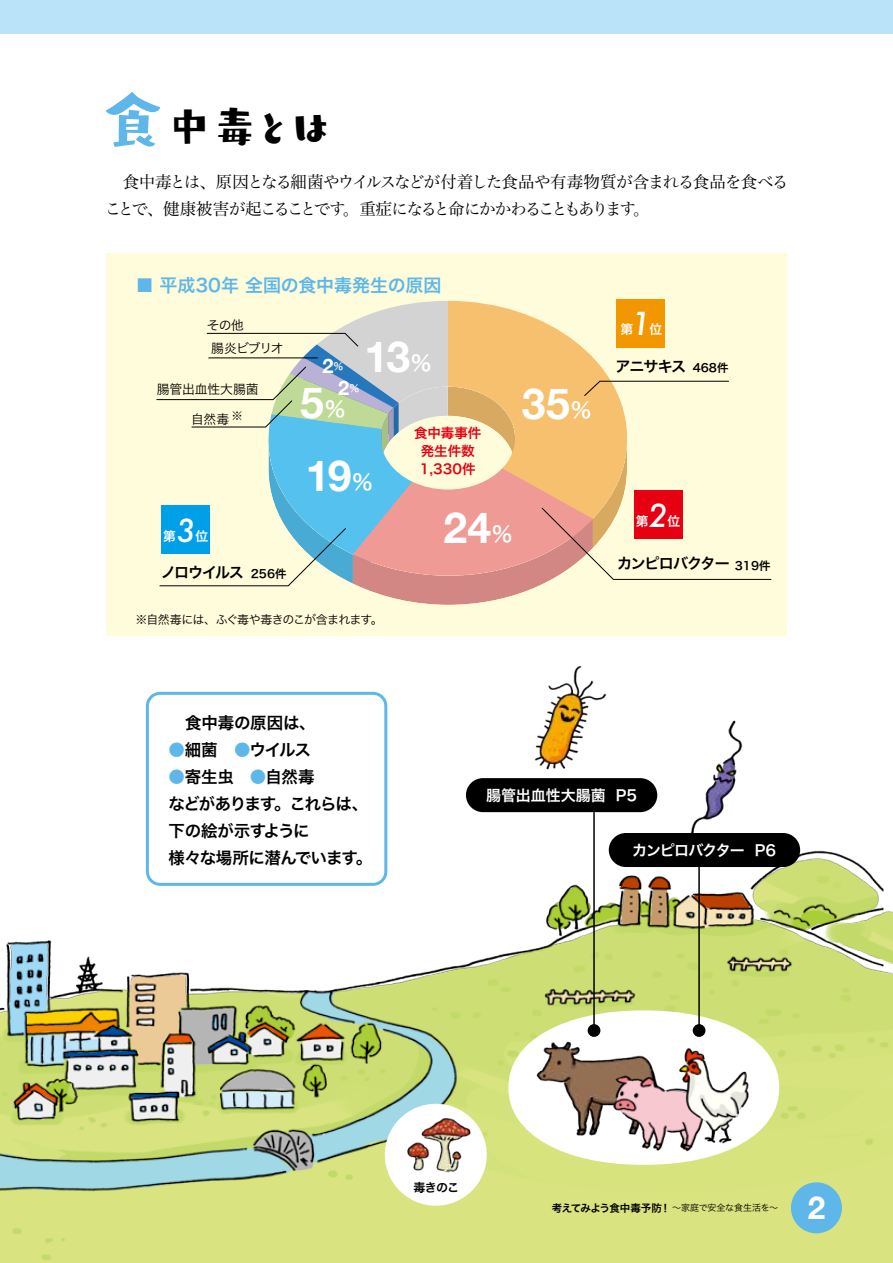
<style>
.page{position:relative;width:893px;height:1263px;background:#fff}
.page>*{position:absolute;margin:0;border:0;box-sizing:border-box;transform-origin:0 0}
.t1{font:45px "Baby Pop Std EB";color:#000}
.t2{font:700 42.75px "Helvetica Neue";letter-spacing:-.02em;color:#fff}
.t3{font:700 31.5px "Helvetica Neue";color:#fff}
.t4{font:italic 500 30.75px "Futura";color:#fff}
.t5{font:700 19.95px "Helvetica Neue";color:#fff}
.t6{font:18px "Hira Kaku Pro W6";color:#5eb7e8}
.t7{font:16.5px/27px "Hira Min Pro W3";letter-spacing:-.085em;color:#000}
.t8{font:16.5px/27px "Hira Kaku Pro W6";letter-spacing:-.035em;color:#000}
.t9{font:16.5px "Hira Kaku Pro W6";letter-spacing:-.01em;color:#000}
.t10{font:15px "Hira Kaku Pro W6";letter-spacing:-.08em;color:#000}
.t11{font:15px "Hira Kaku Pro W6";letter-spacing:-.015em;color:#fff}
.t12{font:15px "Hira Kaku Pro W6";letter-spacing:-.07em;color:#fff}
.t13{font:13.5px/18px "Hira Kaku Pro W6";color:#e60012;text-align:center}
.t14{font:12.9px "Hira Kaku Pro W3";letter-spacing:-.025em;color:#000}
.t15{font:12.9px "Hira Kaku Pro W3";color:#000}
.t16{font:12.9px "Hira Kaku Pro W6";color:#fff}
.t17{font:12px "Hira Kaku Pro W3";letter-spacing:-.07em;color:#000}
.t18{font:12px "Hira Kaku Pro W6";color:#000}
.t19{font:11.4px "Hira Kaku Pro W6";color:#000}
.t20{font:11.4px "Hira Kaku Pro W3";color:#000}
.t21{font:10.5px "Hira Kaku Pro W6";letter-spacing:-.045em;color:#000}
.s1{font-size:67.5px;color:#5eb7e8}
.s2{font-size:11.4px}
.s3{font-family:"Hira Kaku Pro W6";font-weight:400;font-size:10.05px}
.s4{font-family:"Hira Kaku Pro W6";font-weight:400;font-size:21.3px}
.s5{color:#5eb7e8}
.s6{font-family:"Hira Kaku Pro W3";font-size:9px}
</style>
<div class="page">
<div style="left:106px;top:253px;width:681px;height:382px;background:#fffcdb"></div>
<img style="left:0;top:742px;width:893px;height:521px">
<svg style="left:508px;top:1010px;width:272px;height:155px"></svg>
<div style="left:466px;top:778px;width:191px;height:34px;background:#000;border-radius:17px"></div>
<div style="left:147px;top:693px;width:239px;height:191px;background:#fff;border-radius:13px"></div>
<div style="left:146px;top:692px;width:241px;height:194px;border:3px solid #5eb7e8;border-radius:13px"></div>
<div style="left:0;top:0;width:893px;height:34px;background:#bae3f9"></div>
<img style="left:527px;top:1035px;width:147px;height:109px">
<img style="left:518px;top:666px;width:96px;height:113px">
<img style="left:663px;top:720px;width:98px;height:113px">
<img style="left:607px;top:1069px;width:113px;height:89px">
<img style="left:668px;top:1041px;width:96px;height:110px">
<div style="left:385px;top:1104px;width:102px;height:102px;background:#fff;border-radius:50%"></div>
<img style="left:400px;top:1113px;width:77px;height:60px">
<div style="left:588px;top:1024px;width:12px;height:13px;background:#000;border-radius:50%"></div>
<hr style="left:593px;top:812px;width:2px;height:218px;background:#000">
<div style="left:609px;top:833px;width:191px;height:34px;background:#000;border-radius:17px"></div>
<div style="left:693px;top:1024px;width:12px;height:13px;background:#000;border-radius:50%"></div>
<hr style="left:698px;top:867px;width:2px;height:163px;background:#000">
<div style="left:616px;top:299px;width:48px;height:48px;background:#f39700"></div>
<svg style="left:156px;top:301px;width:616px;height:304px"></svg>
<div style="left:791px;top:1182px;width:51px;height:51px;background:#5eb7e8;border-radius:50%"></div>
<h1 class="t1" style="left:99px;top:92px;width:235px"><span class="s1">食</span>中毒とは</h1>
<p class="t7" style="left:105px;top:167px;width:685px">　食中毒とは、原因となる細菌やウイルスなどが付着した食品や有毒物質が含まれる食品を食べることで、健康被害が起こることです。重症になると命にかかわることもあります。</p>
<p class="t6" style="left:136px;top:269px;width:307px">■ 平成30年 全国の食中毒発生の原因</p>
<p class="t14" style="left:207px;top:313px;width:39px">その他</p>
<p class="t14" style="left:211px;top:337px;width:74px">腸炎ビブリオ</p>
<p class="t15" style="left:157px;top:378px;width:103px">腸管出血性大腸菌</p>
<p class="t20" style="left:232px;top:405px;width:13px">※</p>
<p class="t14" style="left:191px;top:408px;width:39px">自然毒</p>
<p class="t16" style="left:163px;top:524px;width:14px">第</p>
<h3 class="t4" style="left:177px;top:509px;width:20px">3</h3>
<p class="t16" style="left:196px;top:524px;width:14px">位</p>
<p class="t10" style="left:161px;top:559px;width:127px">ノロウイルス <span class="s2">256件</span></p>
<p class="t5" style="left:322px;top:350px;width:23px">2<span class="s3">％</span></p>
<p class="t5" style="left:338px;top:372px;width:23px">2<span class="s3">％</span></p>
<h2 class="t2" style="left:300px;top:369px;width:47px">5<span class="s4">％</span></h2>
<h2 class="t2" style="left:364px;top:323px;width:69px">13<span class="s4">％</span></h2>
<h2 class="t2" style="left:306px;top:442px;width:69px">19<span class="s4">％</span></h2>
<p class="t13" style="left:414px;top:423px;width:69px">食中毒事件発生件数<br>1,330件</p>
<h2 class="t2" style="left:443px;top:494px;width:71px">24<span class="s4">％</span></h2>
<h2 class="t2" style="left:522px;top:370px;width:72px">35<span class="s4">％</span></h2>
<p class="t17" style="left:136px;top:608px;width:249px">※自然毒には、ふぐ毒や毒きのこが含まれます。</p>
<p class="t16" style="left:620px;top:318px;width:14px">第</p>
<h3 class="t4" style="left:632px;top:303px;width:20px">1</h3>
<p class="t16" style="left:649px;top:318px;width:14px">位</p>
<p class="t10" style="left:615px;top:353px;width:115px">アニサキス <span class="s2">468件</span></p>
<p class="t16" style="left:636px;top:510px;width:14px">第</p>
<h3 class="t4" style="left:648px;top:495px;width:20px">2</h3>
<p class="t16" style="left:667px;top:510px;width:14px">位</p>
<p class="t10" style="left:617px;top:550px;width:114px">カンピロバクター</p>
<p class="t19" style="left:735px;top:555px;width:37px">319件</p>
<p class="t9" style="left:169px;top:708px;width:149px">　食中毒の原因は、</p>
<p class="t8" style="left:168px;top:735px;width:144px"><span class="s5">●</span>細菌　<span class="s5">●</span>ウイルス</p>
<p class="t8" style="left:168px;top:762px;width:206px"><span class="s5">●</span>寄生虫　<span class="s5">●</span>自然毒<br>などがあります。これらは、下の絵が示すように<br>様々な場所に潜んでいます。</p>
<p class="t11" style="left:486px;top:782px;width:152px">腸管出血性大腸菌 P5</p>
<p class="t12" style="left:632px;top:837px;width:145px">カンピロバクター P6</p>
<p class="t18" style="left:413px;top:1177px;width:47px">毒きのこ</p>
<p class="t21" style="left:552px;top:1198px;width:228px">考えてみよう食中毒予防！<span class="s6">～家庭で安全な食生活を～</span></p>
<h3 class="t3" style="left:808px;top:1183px;width:19px">2</h3>
</div>
